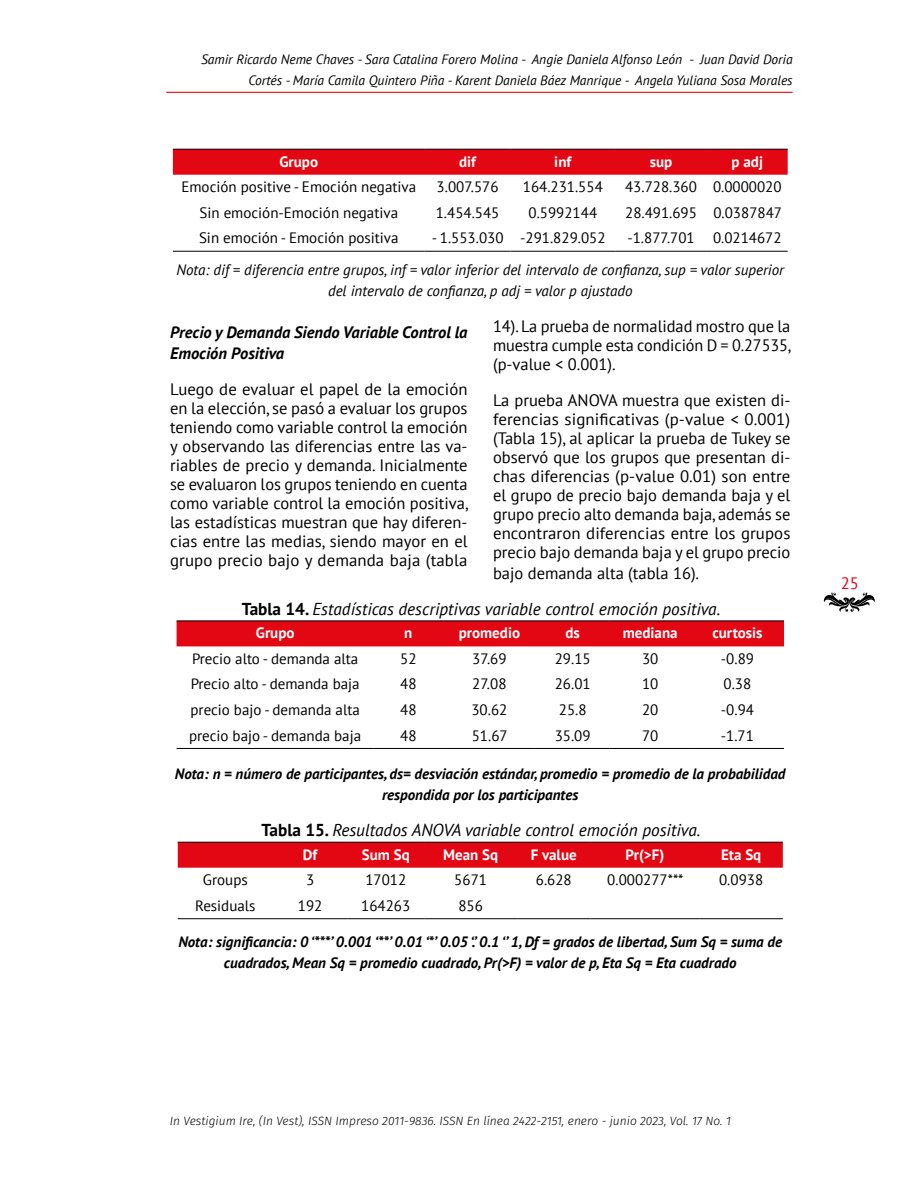
<style>
.page{position:relative;width:918px;height:1188px;background:#fff}
.page>*{position:absolute;margin:0;border:0;box-sizing:border-box;transform-origin:0 0}
.t1{font:italic 17.25px "PT Sans";color:#000}
.t2{font:16.5px/19px "PT Sans";color:#000;text-align:justify}
.t3{font:italic 700 16.5px/21px "PT Sans";color:#000}
.t4{font:16.5px "PT Sans";color:#e30613}
.t5{font:15px "PT Sans";color:#000}
.t6{font:italic 700 15px/21px "PT Sans";color:#000;text-align:center}
.t7{font:italic 15px/21px "PT Sans";color:#000;text-align:center}
.t8{font:700 15px "PT Sans";color:#fff}
.t9{font:italic 13.5px/21px "PT Sans";color:#000;text-align:right}
.t10{font:italic 300 12px "Fira Sans";color:#000}
.s1{font-weight:700;font-style:normal}
</style>
<div class="page">
<hr style="left:166px;top:92px;width:627px;height:1px;background:#e30613">
<svg style="left:823px;top:592px;width:52px;height:20px"></svg>
<div style="left:173px;top:150px;width:615px;height:25px;background:#e30613"></div>
<hr style="left:173px;top:149px;width:252px;height:1px;background:#000">
<hr style="left:425px;top:149px;width:85px;height:1px;background:#000">
<hr style="left:510px;top:149px;width:105px;height:1px;background:#000">
<hr style="left:615px;top:149px;width:92px;height:1px;background:#000">
<hr style="left:707px;top:149px;width:81px;height:1px;background:#000">
<hr style="left:173px;top:251px;width:252px;height:1px;background:#000">
<hr style="left:425px;top:251px;width:85px;height:1px;background:#000">
<hr style="left:510px;top:251px;width:105px;height:1px;background:#000">
<hr style="left:615px;top:251px;width:92px;height:1px;background:#000">
<hr style="left:707px;top:251px;width:81px;height:1px;background:#000">
<div style="left:177px;top:622px;width:607px;height:24px;background:#e30613"></div>
<hr style="left:177px;top:621px;width:197px;height:1px;background:#000">
<hr style="left:374px;top:621px;width:69px;height:1px;background:#000">
<hr style="left:443px;top:621px;width:93px;height:1px;background:#000">
<hr style="left:536px;top:621px;width:74px;height:1px;background:#000">
<hr style="left:610px;top:621px;width:81px;height:1px;background:#000">
<hr style="left:691px;top:621px;width:93px;height:1px;background:#000">
<hr style="left:177px;top:748px;width:197px;height:1px;background:#000">
<hr style="left:374px;top:748px;width:69px;height:1px;background:#000">
<hr style="left:443px;top:748px;width:93px;height:1px;background:#000">
<hr style="left:536px;top:748px;width:74px;height:1px;background:#000">
<hr style="left:610px;top:748px;width:81px;height:1px;background:#000">
<hr style="left:691px;top:748px;width:93px;height:1px;background:#000">
<div style="left:178px;top:843px;width:605px;height:25px;background:#e30613"></div>
<hr style="left:178px;top:842px;width:95px;height:1px;background:#000">
<hr style="left:273px;top:842px;width:74px;height:1px;background:#000">
<hr style="left:347px;top:842px;width:77px;height:1px;background:#000">
<hr style="left:424px;top:842px;width:93px;height:1px;background:#000">
<hr style="left:517px;top:842px;width:73px;height:1px;background:#000">
<hr style="left:590px;top:842px;width:110px;height:1px;background:#000">
<hr style="left:700px;top:842px;width:83px;height:1px;background:#000">
<hr style="left:178px;top:918px;width:95px;height:1px;background:#000">
<hr style="left:273px;top:918px;width:74px;height:1px;background:#000">
<hr style="left:347px;top:918px;width:77px;height:1px;background:#000">
<hr style="left:424px;top:918px;width:93px;height:1px;background:#000">
<hr style="left:517px;top:918px;width:73px;height:1px;background:#000">
<hr style="left:590px;top:918px;width:110px;height:1px;background:#000">
<hr style="left:700px;top:918px;width:83px;height:1px;background:#000">
<p class="t9" style="left:201px;top:48px;width:593px">Samir Ricardo Neme Chaves - Sara Catalina Forero Molina - Angie Daniela Alfonso León - Juan David Doria<br>Cortés - María Camila Quintero Piña - Karent Daniela Báez Manrique - Angela Yuliana Sosa Morales</p>
<p class="t8" style="left:279px;top:152px;width:40px">Grupo</p>
<p class="t8" style="left:459px;top:152px;width:18px">dif</p>
<p class="t8" style="left:554px;top:152px;width:19px">inf</p>
<p class="t8" style="left:650px;top:152px;width:24px">sup</p>
<p class="t8" style="left:732px;top:152px;width:33px">p adj</p>
<p class="t5" style="left:181px;top:177px;width:236px">Emoción positive - Emoción negativa</p>
<p class="t5" style="left:437px;top:177px;width:63px">3.007.576</p>
<p class="t5" style="left:523px;top:177px;width:81px">164.231.554</p>
<p class="t5" style="left:625px;top:177px;width:158px">43.728.360 0.0000020</p>
<p class="t5" style="left:199px;top:203px;width:200px">Sin emoción-Emoción negativa</p>
<p class="t5" style="left:436px;top:203px;width:65px">1.454.545</p>
<p class="t5" style="left:529px;top:203px;width:70px">0.5992144</p>
<p class="t5" style="left:625px;top:203px;width:158px">28.491.695 0.0387847</p>
<p class="t5" style="left:199px;top:228px;width:201px">Sin emoción - Emoción positiva</p>
<p class="t5" style="left:432px;top:228px;width:175px">- 1.553.030 -291.829.052</p>
<p class="t5" style="left:627px;top:228px;width:156px">-1.877.701 0.0214672</p>
<p class="t7" style="left:176px;top:259px;width:609px">Nota: dif = diferencia entre grupos, inf = valor inferior del intervalo de confianza, sup = valor superior del intervalo de confianza, p adj = valor p ajustado</p>
<p class="t3" style="left:170px;top:321px;width:299px">Precio y Demanda Siendo Variable Control la<br>Emoción Positiva</p>
<p class="t2" style="left:170px;top:379px;width:300px">Luego de evaluar el papel de la emoción en la elección, se pasó a evaluar los grupos teniendo como variable control la emoción y observando las diferencias entre las va&shy;riables de precio y demanda. Inicialmente se evaluaron los grupos teniendo en cuenta como variable control la emoción positiva, las estadísticas muestran que hay diferen&shy;cias entre las medias, siendo mayor en el grupo precio bajo y demanda baja (tabla</p>
<p class="t2" style="left:493px;top:316px;width:300px">14). La prueba de normalidad mostro que la muestra cumple esta condición D = 0.27535, (p-value &lt; 0.001).</p>
<p class="t2" style="left:493px;top:390px;width:299px">La prueba ANOVA muestra que existen di&shy;ferencias significativas (p-value &lt; 0.001) (Tabla 15), al aplicar la prueba de Tukey se observó que los grupos que presentan di&shy;chas diferencias (p-value 0.01) son entre el grupo de precio bajo demanda baja y el grupo precio alto demanda baja, además se encontraron diferencias entre los grupos precio bajo demanda baja y el grupo precio</p>
<p class="t2" style="left:493px;top:563px;width:208px">bajo demanda alta (tabla 16).</p>
<p class="t1" style="left:242px;top:598px;width:480px"><span class="s1">Tabla 14.</span> Estadísticas descriptivas variable control emoción positiva.</p>
<p class="t8" style="left:256px;top:623px;width:40px">Grupo</p>
<p class="t8" style="left:404px;top:623px;width:10px">n</p>
<p class="t8" style="left:459px;top:623px;width:63px">promedio</p>
<p class="t8" style="left:566px;top:623px;width:16px">ds</p>
<p class="t8" style="left:623px;top:623px;width:56px">mediana</p>
<p class="t8" style="left:712px;top:623px;width:52px">curtosis</p>
<p class="t5" style="left:192px;top:649px;width:168px">Precio alto - demanda alta</p>
<p class="t5" style="left:400px;top:649px;width:18px">52</p>
<p class="t5" style="left:472px;top:649px;width:36px">37.69</p>
<p class="t5" style="left:555px;top:649px;width:37px">29.15</p>
<p class="t5" style="left:642px;top:649px;width:18px">30</p>
<p class="t5" style="left:721px;top:649px;width:35px">-0.89</p>
<p class="t5" style="left:191px;top:675px;width:171px">Precio alto - demanda baja</p>
<p class="t5" style="left:400px;top:675px;width:18px">48</p>
<p class="t5" style="left:472px;top:675px;width:36px">27.08</p>
<p class="t5" style="left:555px;top:675px;width:37px">26.01</p>
<p class="t5" style="left:642px;top:675px;width:18px">10</p>
<p class="t5" style="left:724px;top:675px;width:29px">0.38</p>
<p class="t5" style="left:190px;top:700px;width:171px">precio bajo - demanda alta</p>
<p class="t5" style="left:400px;top:700px;width:18px">48</p>
<p class="t5" style="left:471px;top:700px;width:37px">30.62</p>
<p class="t5" style="left:559px;top:700px;width:29px">25.8</p>
<p class="t5" style="left:642px;top:700px;width:18px">20</p>
<p class="t5" style="left:721px;top:700px;width:35px">-0.94</p>
<p class="t5" style="left:189px;top:726px;width:174px">precio bajo - demanda baja</p>
<p class="t5" style="left:400px;top:726px;width:18px">48</p>
<p class="t5" style="left:472px;top:726px;width:37px">51.67</p>
<p class="t5" style="left:555px;top:726px;width:37px">35.09</p>
<p class="t5" style="left:642px;top:726px;width:18px">70</p>
<p class="t5" style="left:721px;top:726px;width:35px">-1.71</p>
<p class="t6" style="left:175px;top:763px;width:612px">Nota: n = número de participantes, ds= desviación estándar, promedio = promedio de la probabilidad respondida por los participantes</p>
<p class="t1" style="left:262px;top:819px;width:440px"><span class="s1">Tabla 15.</span> Resultados ANOVA variable control emoción positiva.</p>
<p class="t8" style="left:303px;top:845px;width:16px">Df</p>
<p class="t8" style="left:362px;top:845px;width:49px">Sum Sq</p>
<p class="t8" style="left:443px;top:845px;width:57px">Mean Sq</p>
<p class="t8" style="left:531px;top:845px;width:47px">F value</p>
<p class="t8" style="left:626px;top:845px;width:40px">Pr(&gt;F)</p>
<p class="t8" style="left:721px;top:845px;width:42px">Eta Sq</p>
<p class="t5" style="left:203px;top:870px;width:46px">Groups</p>
<p class="t5" style="left:306px;top:870px;width:10px">3</p>
<p class="t5" style="left:365px;top:870px;width:42px">17012</p>
<p class="t5" style="left:454px;top:870px;width:34px">5671</p>
<p class="t5" style="left:536px;top:870px;width:37px">6.628</p>
<p class="t5" style="left:607px;top:870px;width:78px">0.000277***</p>
<p class="t5" style="left:719px;top:870px;width:46px">0.0938</p>
<p class="t5" style="left:195px;top:896px;width:62px">Residuals</p>
<p class="t5" style="left:298px;top:896px;width:26px">192</p>
<p class="t5" style="left:361px;top:896px;width:51px">164263</p>
<p class="t5" style="left:458px;top:896px;width:26px">856</p>
<p class="t6" style="left:178px;top:931px;width:605px">Nota: significancia: 0 ‘***’ 0.001 ‘**’ 0.01 ‘*’ 0.05 ‘.’ 0.1 ‘’ 1, Df = grados de libertad, Sum Sq = suma de cuadrados, Mean Sq = promedio cuadrado, Pr(&gt;F) = valor de p, Eta Sq = Eta cuadrado</p>
<p class="t4" style="left:841px;top:573px;width:19px">25</p>
<p class="t10" style="left:170px;top:1112px;width:563px">In Vestigium Ire, (In Vest), ISSN Impreso 2011-9836. ISSN En línea 2422-2151, enero - junio 2023, Vol. 17 No. 1</p>
</div>
